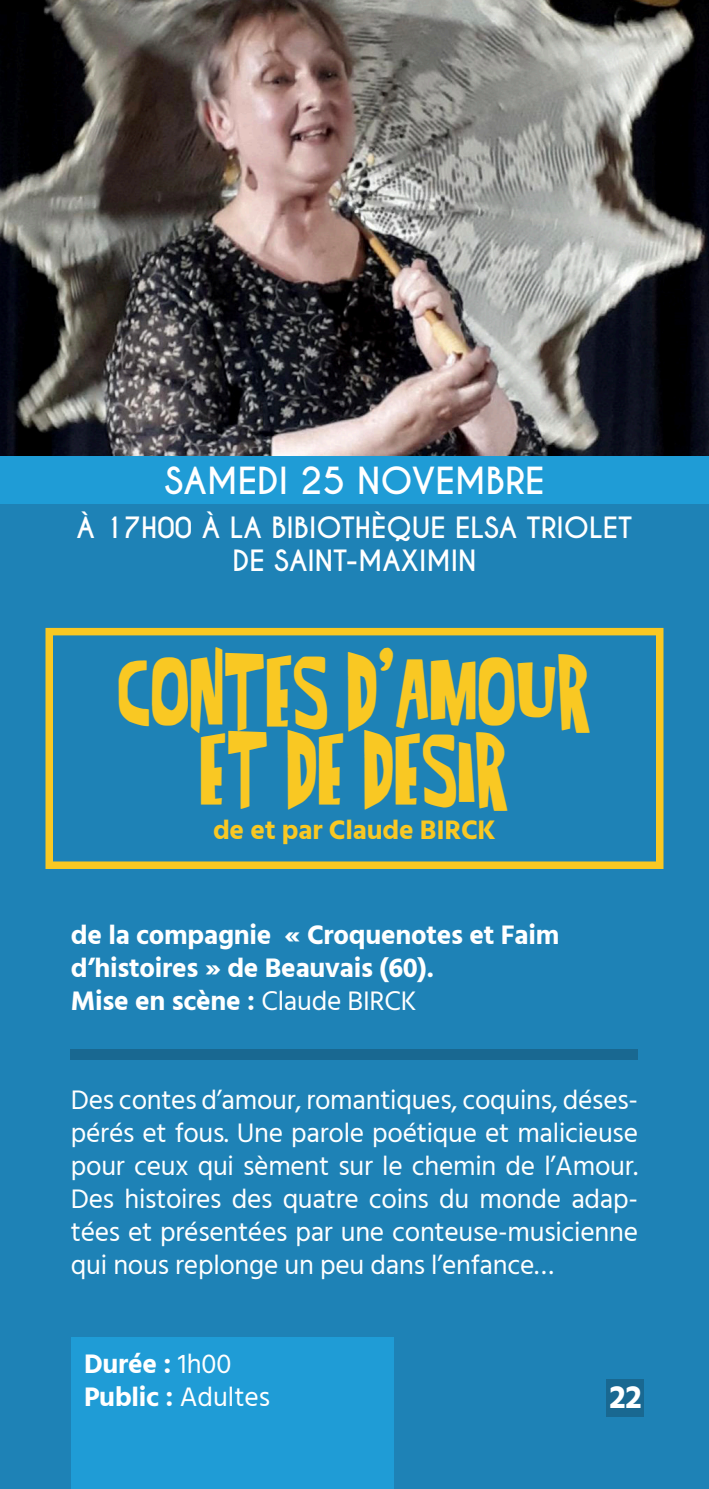
<style>
.page{position:relative;width:709px;height:1489px;background:#fff}
.page>*{position:absolute;margin:0;border:0;box-sizing:border-box;transform-origin:0 0}
.t1{font:45px "Super Modernblack";color:#f9c823}
.t2{font:700 35px "Caviar Dreams";color:#fff}
.t3{font:700 32.5px "Hind";color:#fff}
.t4{font:27.5px/33px "Hind";letter-spacing:-.01em;color:#fff;text-align:justify}
.t5{font:700 27.5px "Hind";letter-spacing:-.01em;color:#fff}
.t6{font:700 27.5px "Caviar Dreams";color:#fff}
.t7{font:700 27.5px "Hind";letter-spacing:-.01em;color:#f9c823}
.s1{font-weight:400}
</style>
<div class="page">
<div style="left:0;top:456px;width:709px;height:1032px;background:#1e82b6"></div>
<img style="left:0;top:0;width:709px;height:456px">
<div style="left:0;top:456px;width:709px;height:48px;background:#1f9cd6"></div>
<div style="left:45px;top:628px;width:618px;height:241px;border:8px solid #f9c823"></div>
<div style="left:606px;top:1379px;width:37px;height:37px;background:#196891"></div>
<div style="left:71px;top:1337px;width:322px;height:151px;background:#1f9cd6"></div>
<div style="left:71px;top:1049px;width:567px;height:10px;background:#196891"></div>
<p class="t2" style="left:164px;top:459px;width:381px">SAMEDI 25 NOVEMBRE</p>
<p class="t6" style="left:77px;top:511px;width:557px">À 17H00 À LA BIBIOTHÈQUE ELSA TRIOLET</p>
<p class="t6" style="left:233px;top:544px;width:245px">DE SAINT-MAXIMIN</p>
<p class="t1" style="left:117px;top:667px;width:476px">CONTES D’AMOUR</p>
<p class="t1" style="left:200px;top:745px;width:311px">ET DE DESIR</p>
<p class="t7" style="left:213px;top:813px;width:284px">de et par Claude BIRCK</p>
<p class="t5" style="left:71px;top:918px;width:490px">de la compagnie « Croquenotes et Faim</p>
<p class="t5" style="left:71px;top:951px;width:364px">d’histoires » de Beauvais (60).</p>
<p class="t5" style="left:71px;top:984px;width:347px">Mise en scène : <span class="s1">Claude BIRCK</span></p>
<p class="t4" style="left:71px;top:1084px;width:568px">Des contes d’amour, romantiques, coquins, déses&shy;pérés et fous. Une parole poétique et malicieuse pour ceux qui sèment sur le chemin de l’Amour.<br>Des histoires des quatre coins du monde adap&shy;tées et présentées par une conteuse-musicienne qui nous replonge un peu dans l’enfance…</p>
<p class="t5" style="left:84px;top:1347px;width:149px">Durée : <span class="s1">1h00</span></p>
<p class="t5" style="left:84px;top:1380px;width:188px">Public : <span class="s1">Adultes</span></p>
<p class="t3" style="left:609px;top:1377px;width:34px">22</p>
</div>
